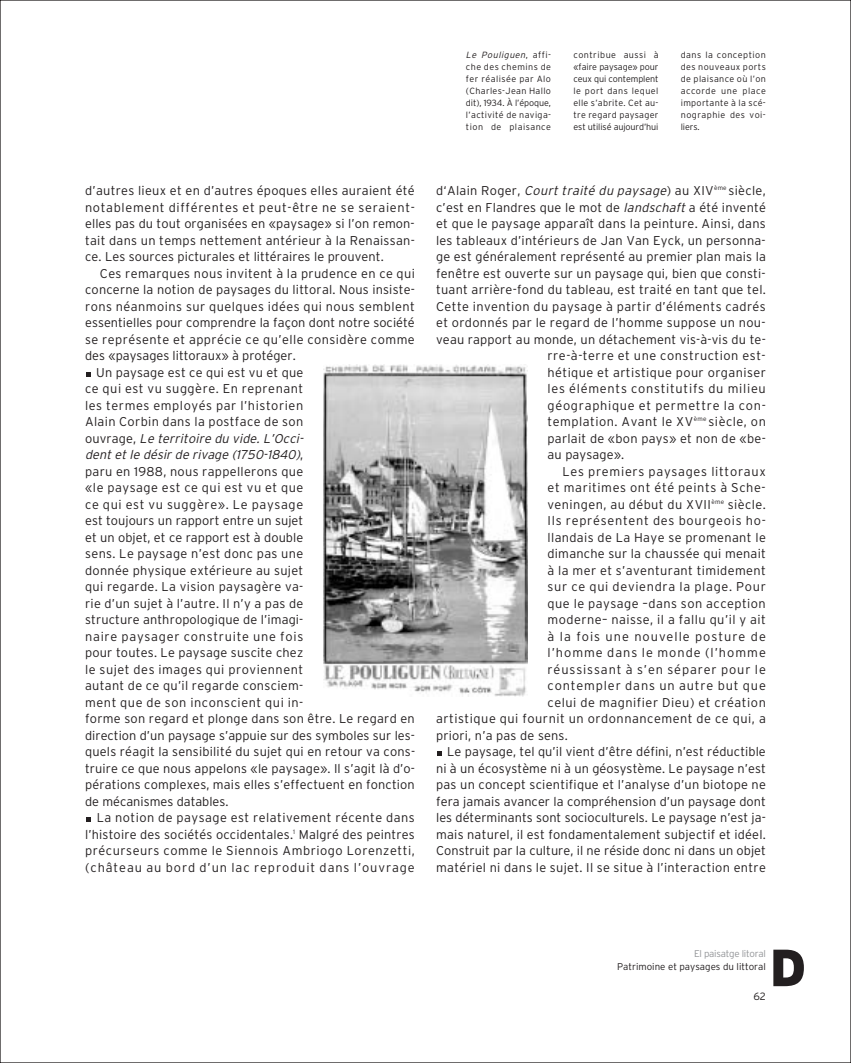
<style>
.page{position:relative;width:851px;height:1063px;background:#fff}
.page>*{position:absolute;margin:0;border:0;box-sizing:border-box;transform-origin:0 0}
.t1{font:900 52.2px "Interstate";color:#231f20}
.t2{font:300 12.75px/16.5px "Interstate";letter-spacing:.025em;color:#231f20;text-align:justify}
.t3{font:300 12.75px "Interstate";letter-spacing:.005em;color:#231f20}
.t4{font:300 12.75px "Interstate";color:#231f20}
.t5{font:300 12.75px "Interstate";letter-spacing:.055em;color:#231f20}
.t6{font:300 12.75px "Interstate";letter-spacing:.045em;color:#231f20}
.t7{font:300 12.75px "Interstate";letter-spacing:.07em;color:#231f20}
.t8{font:italic 300 12.75px "Interstate";color:#231f20}
.t9{font:300 12.75px "Interstate";letter-spacing:.075em;color:#231f20}
.t10{font:300 12.75px "Interstate";letter-spacing:.06em;color:#231f20}
.t11{font:300 12.75px "Interstate";letter-spacing:.05em;color:#231f20}
.t12{font:300 12.75px "Interstate";letter-spacing:.065em;color:#231f20}
.t13{font:300 10.5px "Interstate";color:#231f20}
.t14{font:300 9.75px "Interstate";color:#231f20}
.t15{font:300 9.75px "Interstate";letter-spacing:-.025em;color:#939598}
.t16{font:300 9px/12px "Interstate";letter-spacing:.035em;color:#231f20;text-align:justify}
.s1{font-style:normal}
.s2{font-style:italic}
</style>
<div class="page">
<svg style="left:437px;top:751px;width:5px;height:5px"></svg>
<svg style="left:87px;top:817px;width:4px;height:5px"></svg>
<svg style="left:87px;top:372px;width:4px;height:5px"></svg>
<img style="left:323px;top:364px;width:204px;height:332px">
<p class="t2" style="left:85px;top:183px;width:331px">d’autres lieux et en d’autres époques elles auraient été notablement différentes et peut-être ne se seraient&shy;elles pas du tout organisées en «paysage» si l’on remon&shy;tait dans un temps nettement antérieur à la Renaissan&shy;ce. Les sources picturales et littéraires le prouvent.</p>
<p class="t2" style="left:100px;top:265px;width:316px">Ces remarques nous invitent à la prudence en ce qui</p>
<p class="t2" style="left:85px;top:282px;width:331px">concerne la notion de paysages du littoral. Nous insiste-</p>
<p class="t2" style="left:85px;top:298px;width:331px">rons néanmoins sur quelques idées qui nous semblent</p>
<p class="t3" style="left:85px;top:315px;width:331px">essentielles pour comprendre la façon dont notre société</p>
<p class="t2" style="left:85px;top:331px;width:331px">se représente et apprécie ce qu’elle considère comme</p>
<p class="t4" style="left:85px;top:348px;width:212px">des «paysages littoraux» à protéger.</p>
<p class="t2" style="left:96px;top:364px;width:208px">Un paysage est ce qui est vu et que</p>
<p class="t2" style="left:85px;top:381px;width:220px">ce qui est vu suggère. En reprenant</p>
<p class="t6" style="left:85px;top:398px;width:220px">les termes employés par l’historien</p>
<p class="t2" style="left:85px;top:414px;width:220px">Alain Corbin dans la postface de son</p>
<p class="t8" style="left:85px;top:431px;width:222px"><span class="s1">o u v r a g e ,</span> Le territoire du vide. L’Occi-</p>
<p class="t8" style="left:85px;top:447px;width:220px">dent et le désir de rivage (1750-1840)<span class="s1">,</span></p>
<p class="t2" style="left:85px;top:463px;width:220px">paru en 1988, nous rappellerons que</p>
<p class="t2" style="left:85px;top:480px;width:220px">«le paysage est ce qui est vu et que</p>
<p class="t11" style="left:85px;top:497px;width:220px">ce qui est vu suggère». Le paysage</p>
<p class="t3" style="left:85px;top:513px;width:220px">est toujours un rapport entre un sujet</p>
<p class="t3" style="left:85px;top:530px;width:220px">et un objet, et ce rapport est à double</p>
<p class="t2" style="left:85px;top:546px;width:220px">sens. Le paysage n’est donc pas une</p>
<p class="t2" style="left:85px;top:562px;width:220px">donnée physique extérieure au sujet</p>
<p class="t2" style="left:85px;top:579px;width:220px">qui regarde. La vision paysagère va-</p>
<p class="t2" style="left:85px;top:595px;width:220px">rie d’un sujet à l’autre. Il n’y a pas de</p>
<p class="t2" style="left:85px;top:612px;width:220px">structure anthropologique de l’imagi-</p>
<p class="t10" style="left:85px;top:629px;width:220px">naire paysager construite une fois</p>
<p class="t2" style="left:85px;top:645px;width:220px">pour toutes. Le paysage suscite chez</p>
<p class="t2" style="left:85px;top:661px;width:220px">le sujet des images qui proviennent</p>
<p class="t2" style="left:85px;top:678px;width:220px">autant de ce qu’il regarde consciem-</p>
<p class="t6" style="left:85px;top:695px;width:220px">ment que de son inconscient qui in-</p>
<p class="t2" style="left:85px;top:711px;width:331px">forme son regard et plonge dans son être. Le regard en</p>
<p class="t4" style="left:85px;top:728px;width:331px">direction d’un paysage s’appuie sur des symboles sur les-</p>
<p class="t2" style="left:85px;top:744px;width:331px">quels réagit la sensibilité du sujet qui en retour va cons-</p>
<p class="t2" style="left:85px;top:760px;width:331px">truire ce que nous appelons «le paysage». Il s’agit là d’o-</p>
<p class="t2" style="left:85px;top:777px;width:331px">pérations complexes, mais elles s’effectuent en fonction</p>
<p class="t4" style="left:85px;top:794px;width:145px">de mécanismes datables.</p>
<p class="t2" style="left:97px;top:810px;width:319px">La notion de paysage est relativement récente dans</p>
<p class="t2" style="left:85px;top:826px;width:331px">l’histoire des sociétés occidentales.<sup>1</sup> Malgré des peintres</p>
<p class="t2" style="left:85px;top:843px;width:331px">précurseurs comme le Siennois Ambriogo Lorenzetti,</p>
<p class="t7" style="left:85px;top:860px;width:331px">(château au bord d’un lac reproduit dans l’ouvrage</p>
<p class="t16" style="left:466px;top:49px;width:87px"><span class="s2">Le Pouliguen</span>, a f f i - che des chemins de fer réalisée par Alo (Charles-Jean Hallo dit), 1934. À l’époque, l’activité de naviga&shy;tion de plaisance</p>
<p class="t16" style="left:573px;top:49px;width:87px">contribue aussi à «faire paysage» pour ceux qui contemplent le port dans lequel elle s’abrite. Cet au&shy;tre regard paysager est utilisé aujourd’hui</p>
<p class="t16" style="left:680px;top:49px;width:87px">dans la conception des nouveaux ports de plaisance où l’on accorde une place importante à la scé&shy;nographie des voi&shy;liers.</p>
<p class="t2" style="left:436px;top:183px;width:331px">d‘Alain Roger, <span class="s2">Court traité du paysage</span>) au XIV<sup>ème</sup> siècle,</p>
<p class="t2" style="left:436px;top:199px;width:331px">c’est en Flandres que le mot de <span class="s2">landschaft</span> a été inventé</p>
<p class="t2" style="left:436px;top:216px;width:331px">et que le paysage apparaît dans la peinture. Ainsi, dans</p>
<p class="t2" style="left:436px;top:232px;width:331px">les tableaux d’intérieurs de Jan Van Eyck, un personna-</p>
<p class="t2" style="left:436px;top:249px;width:331px">ge est généralement représenté au premier plan mais la</p>
<p class="t2" style="left:436px;top:265px;width:331px">fenêtre est ouverte sur un paysage qui, bien que consti-</p>
<p class="t2" style="left:436px;top:282px;width:331px">tuant arrière-fond du tableau, est traité en tant que tel.</p>
<p class="t2" style="left:436px;top:298px;width:331px">Cette invention du paysage à partir d’éléments cadrés</p>
<p class="t2" style="left:436px;top:315px;width:331px">et ordonnés par le regard de l’homme suppose un nou-</p>
<p class="t2" style="left:436px;top:331px;width:331px">veau rapport au monde, un détachement vis-à-vis du te-</p>
<p class="t2" style="left:547px;top:348px;width:219px">rre-à-terre et une construction est-</p>
<p class="t2" style="left:547px;top:364px;width:220px">hétique et artistique pour organiser</p>
<p class="t5" style="left:547px;top:381px;width:220px">les éléments constitutifs du milieu</p>
<p class="t5" style="left:547px;top:398px;width:220px">géographique et permettre la con-</p>
<p class="t2" style="left:547px;top:414px;width:220px">templation. Avant le XV<sup>ème</sup> siècle, on</p>
<p class="t2" style="left:547px;top:430px;width:220px">parlait de «bon pays» et non de «be-</p>
<p class="t2" style="left:547px;top:447px;width:78px">au paysage».</p>
<p class="t5" style="left:562px;top:464px;width:205px">Les premiers paysages littoraux</p>
<p class="t6" style="left:547px;top:480px;width:219px">et maritimes ont été peints à Sche-</p>
<p class="t2" style="left:547px;top:496px;width:220px">veningen, au début du XVII<sup>ème</sup> siècle.</p>
<p class="t5" style="left:547px;top:513px;width:220px">Ils représentent des bourgeois ho-</p>
<p class="t2" style="left:547px;top:529px;width:220px">llandais de La Haye se promenant le</p>
<p class="t2" style="left:547px;top:546px;width:220px">dimanche sur la chaussée qui menait</p>
<p class="t2" style="left:547px;top:562px;width:220px">à la mer et s’aventurant timidement</p>
<p class="t5" style="left:547px;top:579px;width:220px">sur ce qui deviendra la plage. Pour</p>
<p class="t2" style="left:547px;top:595px;width:220px">que le paysage –dans son acception</p>
<p class="t2" style="left:547px;top:612px;width:220px">moderne– naisse, il a fallu qu’il y ait</p>
<p class="t9" style="left:547px;top:629px;width:220px">à la fois une nouvelle posture de</p>
<p class="t9" style="left:547px;top:645px;width:220px">l’homme dans le monde (l’homme</p>
<p class="t7" style="left:547px;top:662px;width:220px">réussissant à s’en séparer pour le</p>
<p class="t12" style="left:547px;top:678px;width:220px">contempler dans un autre but que</p>
<p class="t2" style="left:547px;top:694px;width:220px">celui de magnifier Dieu) et création</p>
<p class="t2" style="left:436px;top:711px;width:331px">artistique qui fournit un ordonnancement de ce qui, a</p>
<p class="t2" style="left:436px;top:727px;width:133px">priori, n’a pas de sens.</p>
<p class="t3" style="left:447px;top:744px;width:320px">Le paysage, tel qu’il vient d’être défini, n’est réductible</p>
<p class="t3" style="left:436px;top:761px;width:331px">ni à un écosystème ni à un géosystème. Le paysage n’est</p>
<p class="t2" style="left:436px;top:777px;width:331px">pas un concept scientifique et l’analyse d’un biotope ne</p>
<p class="t3" style="left:436px;top:794px;width:331px">fera jamais avancer la compréhension d’un paysage dont</p>
<p class="t4" style="left:436px;top:810px;width:331px">les déterminants sont socioculturels. Le paysage n’est ja-</p>
<p class="t2" style="left:436px;top:826px;width:331px">mais naturel, il est fondamentalement subjectif et idéel.</p>
<p class="t3" style="left:436px;top:843px;width:331px">Construit par la culture, il ne réside donc ni dans un objet</p>
<p class="t2" style="left:436px;top:859px;width:331px">matériel ni dans le sujet. Il se situe à l’interaction entre</p>
<p class="t15" style="left:694px;top:948px;width:73px">El paisatge litoral</p>
<p class="t14" style="left:617px;top:961px;width:150px">Patrimoine et paysages du littoral</p>
<p class="t13" style="left:753px;top:990px;width:14px">62</p>
<h1 class="t1" style="left:769px;top:938px;width:38px">D</h1>
</div>
